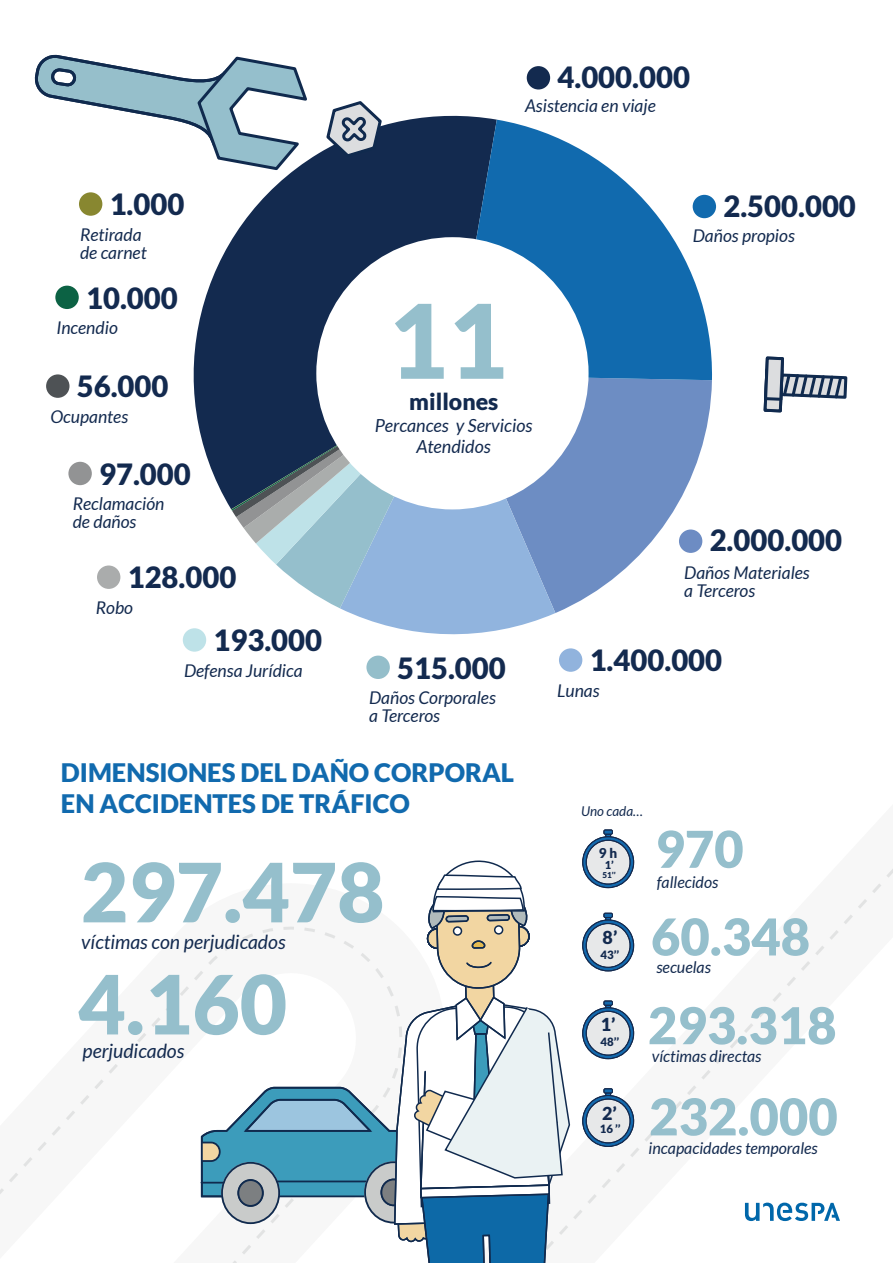
<style>
.page{position:relative;width:893px;height:1263px;background:#fff}
.page>*{position:absolute;margin:0;border:0;box-sizing:border-box;transform-origin:0 0}
.t1{font:900 102.75px "Lato";color:#95bfcc}
.t2{font:900 81.75px "Lato";color:#95bfcc}
.t3{font:900 50.85px "Lato";color:#95bfcc}
.t4{font:900 29.25px "Lato";color:#132a4f}
.t5{font:900 25.5px/30.6px "Lato";color:#116aae}
.t6{font:900 23.1px "Lato";color:#132a4f}
.t7{font:italic 19.5px "Lato";color:#132a4f}
.t8{font:italic 18px/21.6px "Lato";color:#132a4f;text-align:center}
.t9{font:900 17.85px "Lato";color:#132a4f}
.t10{font:italic 17.55px/17.5px "Lato";color:#132a4f}
.t11{font:italic 16.05px "Lato";color:#132a4f}
.t12{font:italic 13.5px "Lato";color:#132a4f}
.t13{font:900 13.5px "Lato";color:#132a4f}
.t14{font:900 11.4px "Lato";color:#132a4f}
.t15{font:900 10.95px "Lato";color:#132a4f}
.t16{font:900 8.1px "Lato";color:#132a4f}
</style>
<div class="page">
<svg style="left:745px;top:1202px;width:95px;height:19px"></svg>
<svg style="left:193px;top:115px;width:304px;height:394px;fill:#132a4f"></svg>
<svg style="left:555px;top:380px;width:157px;height:233px;fill:#6d8dc3"></svg>
<svg style="left:340px;top:463px;width:215px;height:172px;background:#95b4dc"></svg>
<svg style="left:231px;top:375px;width:222px;height:233px;background:#809ab1"></svg>
<svg style="left:453px;top:120px;width:261px;height:260px;fill:#116aae"></svg>
<div style="left:527px;top:66px;width:23px;height:24px;background:#132a4f;border-radius:50%"></div>
<div style="left:693px;top:195px;width:23px;height:23px;background:#116aae;border-radius:50%"></div>
<div style="left:679px;top:529px;width:23px;height:24px;background:#6d8cc3;border-radius:50%"></div>
<div style="left:559px;top:648px;width:23px;height:24px;background:#91b3dd;border-radius:50%"></div>
<div style="left:366px;top:656px;width:24px;height:23px;background:#94beca;border-radius:50%"></div>
<div style="left:183px;top:628px;width:23px;height:24px;background:#bee2e8;border-radius:50%"></div>
<div style="left:97px;top:565px;width:23px;height:24px;background:#aaacac;border-radius:50%"></div>
<div style="left:68px;top:462px;width:24px;height:23px;background:#929394;border-radius:50%"></div>
<div style="left:46px;top:374px;width:24px;height:24px;background:#4e5255;border-radius:50%"></div>
<div style="left:55px;top:286px;width:24px;height:23px;background:#0c6244;border-radius:50%"></div>
<div style="left:79px;top:192px;width:23px;height:24px;background:#888730;border-radius:50%"></div>
<div style="left:316px;top:237px;width:273px;height:272px;background:#fff;border-radius:50%"></div>
<svg style="left:34px;top:55px;width:276px;height:117px"></svg>
<svg style="left:582px;top:829px;width:52px;height:59px"></svg>
<svg style="left:582px;top:913px;width:52px;height:58px"></svg>
<svg style="left:582px;top:1000px;width:52px;height:59px"></svg>
<svg style="left:582px;top:1088px;width:52px;height:59px"></svg>
<svg style="left:325px;top:101px;width:59px;height:58px"></svg>
<svg style="left:763px;top:356px;width:85px;height:57px"></svg>
<svg style="left:201px;top:860px;width:370px;height:403px"></svg>
<h3 class="t4" style="left:557px;top:60px;width:134px">4.000.000</h3>
<h3 class="t4" style="left:110px;top:187px;width:76px">1.000</h3>
<p class="t10" style="left:80px;top:226px;width:68px">Retirada de carnet</p>
<h3 class="t4" style="left:86px;top:281px;width:93px">10.000</h3>
<p class="t10" style="left:56px;top:320px;width:63px">Incendio</p>
<h3 class="t4" style="left:77px;top:369px;width:93px">56.000</h3>
<p class="t10" style="left:50px;top:408px;width:79px">Ocupantes</p>
<h3 class="t4" style="left:99px;top:457px;width:93px">97.000</h3>
<p class="t10" style="left:73px;top:496px;width:93px">Reclamación de daños</p>
<h3 class="t4" style="left:128px;top:560px;width:110px">128.000</h3>
<p class="t10" style="left:96px;top:599px;width:39px">Robo</p>
<p class="t10" style="left:525px;top:97px;width:132px">Asistencia en viaje</p>
<h1 class="t1" style="left:388px;top:281px;width:121px">11</h1>
<h3 class="t6" style="left:409px;top:388px;width:91px">millones</h3>
<p class="t8" style="left:375px;top:415px;width:159px">Percances y Servicios<br>Atendidos</p>
<h3 class="t4" style="left:723px;top:189px;width:134px">2.500.000</h3>
<p class="t10" style="left:693px;top:227px;width:103px">Daños propios</p>
<h3 class="t4" style="left:710px;top:523px;width:134px">2.000.000</h3>
<p class="t10" style="left:684px;top:565px;width:127px">Daños Materiales a Terceros</p>
<h3 class="t4" style="left:214px;top:623px;width:110px">193.000</h3>
<p class="t10" style="left:184px;top:662px;width:120px">Defensa Jurídica</p>
<h3 class="t4" style="left:397px;top:651px;width:110px">515.000</h3>
<p class="t10" style="left:369px;top:690px;width:128px">Daños Corporales a Terceros</p>
<h3 class="t5" style="left:61px;top:757px;width:455px">DIMENSIONES DEL DAÑO CORPORAL<br>EN ACCIDENTES DE TRÁFICO</h3>
<h2 class="t2" style="left:81px;top:844px;width:305px">297.478</h2>
<p class="t7" style="left:81px;top:931px;width:206px">víctimas con perjudicados</p>
<h2 class="t2" style="left:78px;top:957px;width:210px">4.160</h2>
<p class="t7" style="left:83px;top:1040px;width:103px">perjudicados</p>
<h3 class="t4" style="left:590px;top:643px;width:134px">1.400.000</h3>
<p class="t10" style="left:557px;top:682px;width:44px">Lunas</p>
<p class="t12" style="left:581px;top:803px;width:63px">Uno cada…</p>
<p class="t13" style="left:599px;top:845px;width:20px">9 h</p>
<p class="t16" style="left:603px;top:871px;width:15px">51’’</p>
<p class="t15" style="left:605px;top:858px;width:10px">1’</p>
<p class="t9" style="left:603px;top:927px;width:16px">8’</p>
<p class="t14" style="left:600px;top:948px;width:20px">43’’</p>
<h3 class="t3" style="left:655px;top:819px;width:90px">970</h3>
<p class="t11" style="left:657px;top:873px;width:63px">fallecidos</p>
<h3 class="t3" style="left:651px;top:907px;width:161px">60.348</h3>
<p class="t11" style="left:656px;top:958px;width:56px">secuelas</p>
<p class="t9" style="left:601px;top:1014px;width:16px">1’</p>
<p class="t14" style="left:601px;top:1035px;width:20px">48’’</p>
<p class="t9" style="left:602px;top:1103px;width:16px">2’</p>
<p class="t14" style="left:600px;top:1122px;width:22px">16 ’’</p>
<h3 class="t3" style="left:648px;top:996px;width:190px">293.318</h3>
<p class="t11" style="left:652px;top:1048px;width:111px">víctimas directas</p>
<h3 class="t3" style="left:649px;top:1087px;width:190px">232.000</h3>
<p class="t11" style="left:649px;top:1139px;width:171px">incapacidades temporales</p>
</div>
